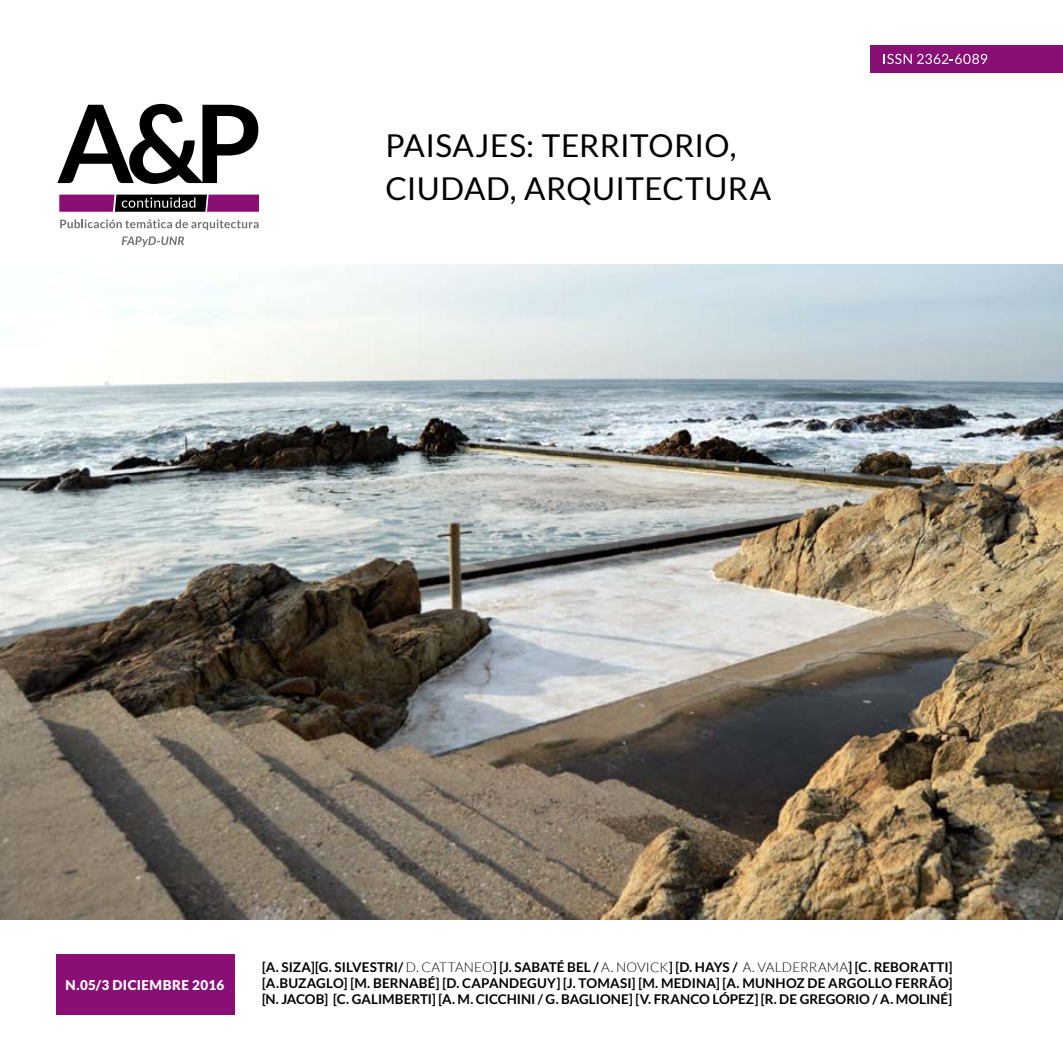
<style>
.page{position:relative;width:1063px;height:1063px;background:#fff}
.page>*{position:absolute;margin:0;border:0;box-sizing:border-box;transform-origin:0 0}
.t1{font:31.5px/43.3px "Lato";letter-spacing:.015em;color:#000}
.t2{font:700 13.5px/16.2px "Lato";color:#000;text-align:justify}
.t3{font:900 13.5px "Lato";letter-spacing:.03em;color:#fff}
.s1{font-weight:300}
</style>
<div class="page">
<div style="left:871px;top:45px;width:192px;height:27px;background:#890f75"></div>
<div style="left:56px;top:954px;width:178px;height:61px;background:#890f75"></div>
<svg style="left:57px;top:104px;width:201px;height:80px"></svg>
<svg style="left:59px;top:195px;width:200px;height:17px;background:#5f2055"></svg>
<svg style="left:884px;top:54px;width:103px;height:10px"></svg>
<svg style="left:60px;top:219px;width:199px;height:11px"></svg>
<svg style="left:122px;top:237px;width:62px;height:10px"></svg>
<img style="left:0;top:264px;width:1063px;height:656px">
<h1 class="t1" style="left:385px;top:124px;width:388px">PAISAJES: TERRITORIO,<br>CIUDAD, ARQUITECTURA</h1>
<p class="t3" style="left:66px;top:978px;width:160px">N.05/3 DICIEMBRE 2016</p>
<p class="t2" style="left:262px;top:959px;width:692px">[A. SIZA][G. SILVESTRI/ <span class="s1">D. CATTANEO</span>] [J. SABATÉ BEL / <span class="s1">A. NOVICK</span>] [D. HAYS / <span class="s1">A. VALDERRAMA</span>] [C. REBORATTI] [A.BUZAGLO] [M. BERNABÉ] [D. CAPANDEGUY] [J. TOMASI] [M. MEDINA] [A. MUNHOZ DE ARGOLLO FERRÃO] [N. JACOB] [C. GALIMBERTI] [A. M. CICCHINI / G. BAGLIONE] [V. FRANCO LÓPEZ] [R. DE GREGORIO / A. MOLINÉ]</p>
</div>
